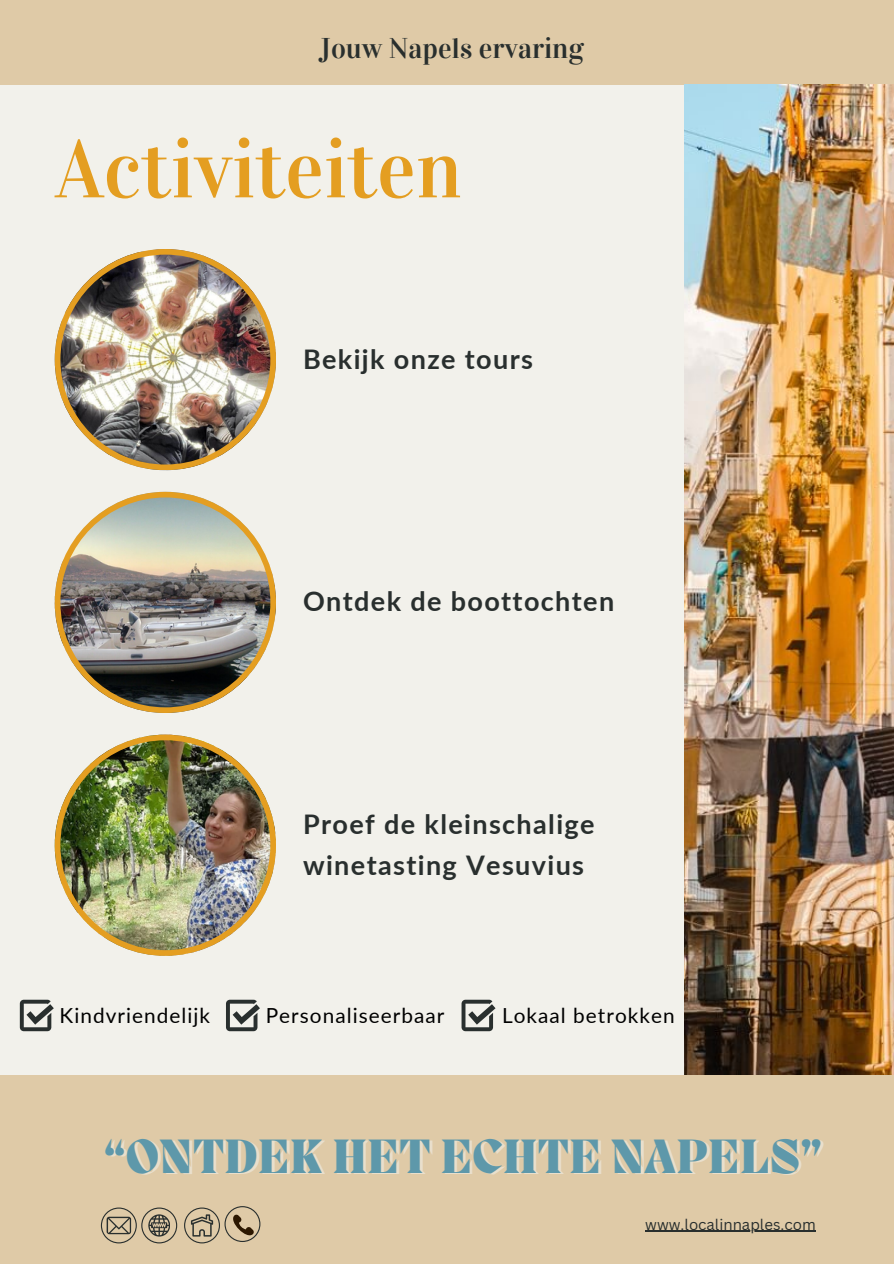
<style>
.page{position:relative;width:894px;height:1264px;background:#fff}
.page>*{position:absolute;margin:0;border:0;box-sizing:border-box;transform-origin:0 0}
.t1{font:81px "Vidaloka";color:#e49e21}
.t2{font:800 49.5px "Migra";color:#5e98aa}
.t3{font:28.5px "Vidaloka";color:#292f2e}
.t4{font:700 27px/40.5px "Lato";letter-spacing:.05em;color:#292f2e}
.t5{font:20.85px "Lato";letter-spacing:.05em;color:#000}
.t6{font:15px "Canva Sans";color:#292f2e}
.s1{color:rgb(242 241 235/.55)}
</style>
<div class="page">
<div style="left:0;top:0;width:893px;height:1263px;background:#f2f1eb"></div>
<div style="left:0;top:0;width:893px;height:85px;background:#dfcaa7"></div>
<div style="left:0;top:1075px;width:893px;height:188px;background:#dfcaa7"></div>
<svg style="left:101px;top:1207px;width:76px;height:36px"></svg>
<svg style="left:184px;top:1206px;width:76px;height:37px"></svg>
<hr style="left:645px;top:1230px;width:170px;height:1px;background:#292f2e">
<img style="left:684px;top:85px;width:209px;height:989px">
<svg style="left:226px;top:999px;width:33px;height:32px"></svg>
<svg style="left:20px;top:999px;width:33px;height:32px"></svg>
<img style="left:55px;top:249px;width:220px;height:220px">
<img style="left:55px;top:492px;width:220px;height:220px">
<img style="left:55px;top:734px;width:220px;height:221px">
<svg style="left:461px;top:999px;width:34px;height:32px"></svg>
<p class="t3" style="left:319px;top:31px;width:266px">Jouw Napels ervaring</p>
<h1 class="t1" style="left:55px;top:121px;width:408px">Activiteiten</h1>
<p class="t4" style="left:303px;top:338px;width:231px">Bekijk onze tours</p>
<p class="t4" style="left:303px;top:580px;width:313px">Ontdek de boottochten</p>
<p class="t4" style="left:303px;top:803px;width:293px">Proef de kleinschalige winetasting Vesuvius</p>
<p class="t5" style="left:60px;top:1002px;width:152px">Kindvriendelijk</p>
<p class="t5" style="left:265px;top:1002px;width:180px">Personaliseerbaar</p>
<p class="t5" style="left:502px;top:1002px;width:174px">Lokaal betrokken</p>
<h2 class="t2" style="left:103px;top:1133px;width:723px">“ONTDEK HET ECHTE NAPELS<span class="s1">”</span></h2>
<p class="t6" style="left:645px;top:1213px;width:172px">www.localinnaples.com</p>
</div>
